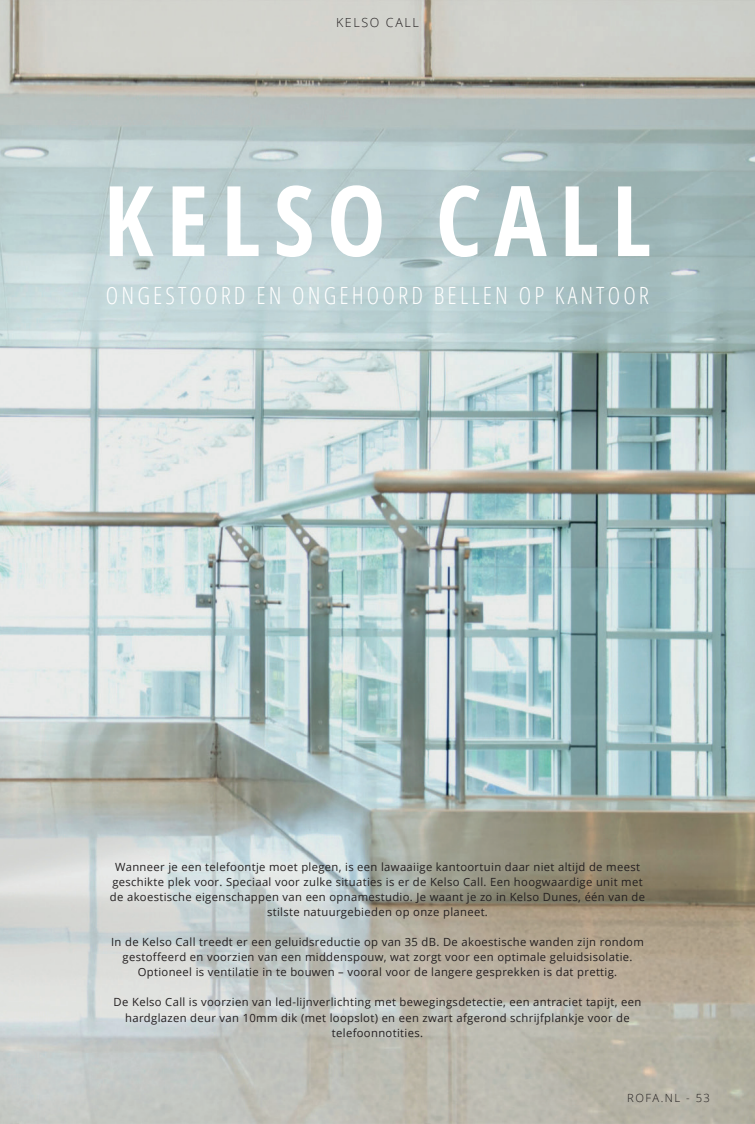
<style>
.page{position:relative;width:755px;height:1124px;background:#fff}
.page>*{position:absolute;margin:0;border:0;box-sizing:border-box;transform-origin:0 0}
.t1{font:700 97.5px "Open Sans Condensed";letter-spacing:.13em;color:#fff}
.t2{font:300 23.75px "Open Sans Condensed";letter-spacing:.13em;color:#fff}
.t3{font:300 12.5px "Open Sans";letter-spacing:.13em;color:#231f20}
.t4{font:11.25px/15px "Open Sans";letter-spacing:.03em;color:#231f20;text-align:center}
.t5{font:300 11.25px "Open Sans";letter-spacing:.13em;color:#231f20}
</style>
<div class="page">
<img style="left:0;top:0;width:755px;height:1123px">
<p class="t3" style="left:336px;top:14px;width:84px">KELSO CALL</p>
<h1 class="t1" style="left:104px;top:152px;width:549px">KELSO CALL</h1>
<h2 class="t2" style="left:106px;top:279px;width:545px">ONGESTOORD EN ONGEHOORD BELLEN OP KANTOOR</h2>
<p class="t4" style="left:110px;top:859px;width:536px">Wanneer je een telefoontje moet plegen, is een lawaaiige kantoortuin daar niet altijd de meest geschikte plek voor. Speciaal voor zulke situaties is er de Kelso Call. Een hoogwaardige unit met de akoestische eigenschappen van een opnamestudio. Je waant je zo in Kelso Dunes, één van de stilste natuurgebieden op onze planeet.</p>
<p class="t4" style="left:111px;top:934px;width:534px">In de Kelso Call treedt er een geluidsreductie op van 35 dB. De akoestische wanden zijn rondom gestoffeerd en voorzien van een middenspouw, wat zorgt voor een optimale geluidsisolatie.<br>Optioneel is ventilatie in te bouwen – vooral voor de langere gesprekken is dat prettig.</p>
<p class="t4" style="left:114px;top:994px;width:529px">De Kelso Call is voorzien van led-lijnverlichting met bewegingsdetectie, een antraciet tapijt, een hardglazen deur van 10mm dik (met loopslot) en een zwart afgerond schrijfplankje voor de telefoonnotities.</p>
<p class="t5" style="left:627px;top:1089px;width:84px">ROFA.NL - 53</p>
</div>
